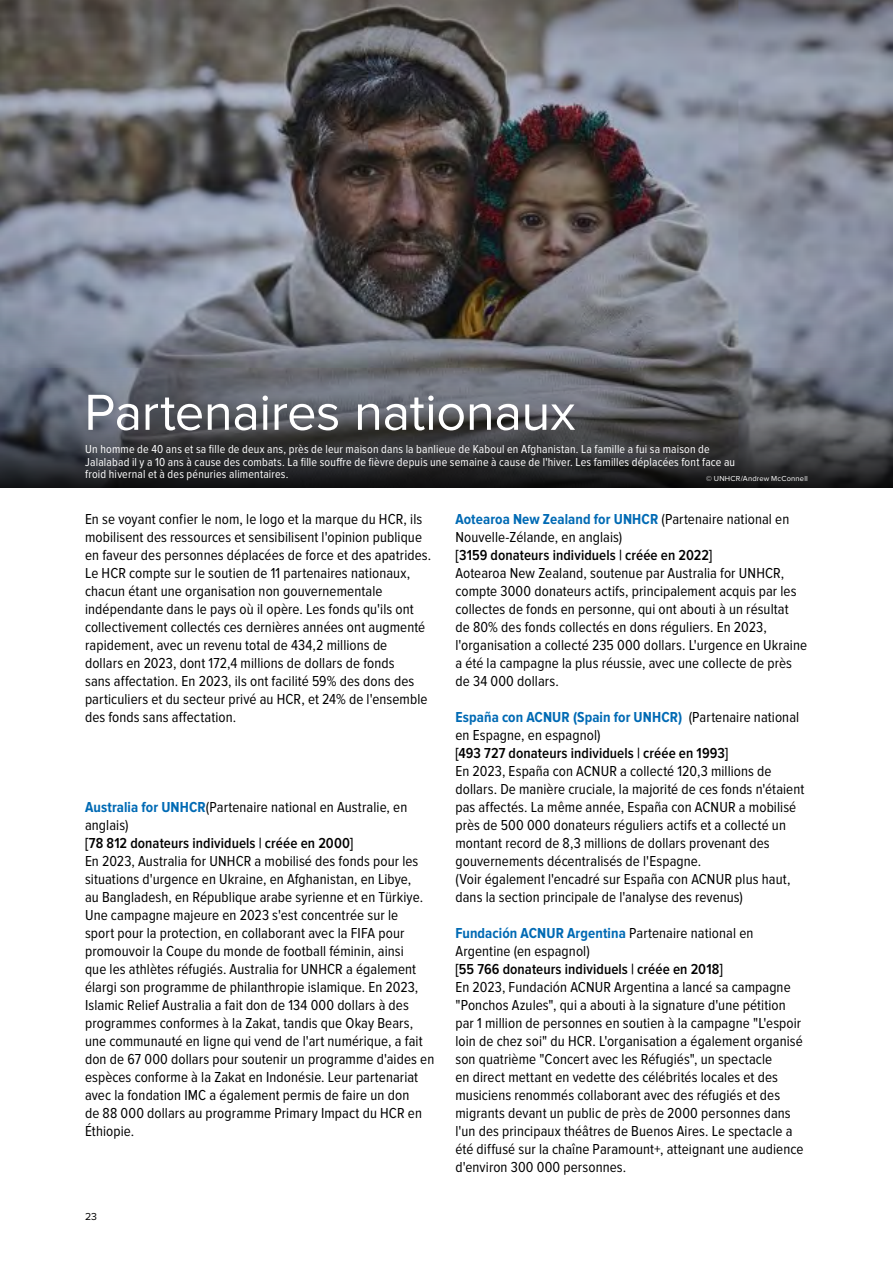
<style>
.page{position:relative;width:893px;height:1263px;background:#fff}
.page>*{position:absolute;margin:0;border:0;box-sizing:border-box;transform-origin:0 0}
.t1{font:52.5px "Proxima Nova";letter-spacing:-.01em;color:#fff}
.t2{font:15px/18px "Proxima Nova Cond";letter-spacing:.005em;color:#000}
.t3{font:600 15px "Proxima Nova Cond";letter-spacing:.005em;color:#000}
.t4{font:12px/12.8px "Proxima Nova Cond";letter-spacing:.015em;color:#fff}
.t5{font:10.5px "Proxima Nova";color:#000}
.t6{font:7.5px "Proxima Nova";letter-spacing:.025em;color:#fff}
.s1{font-weight:700;color:#006ab4}
</style>
<div class="page">
<img style="left:0;top:0;width:893px;height:256px">
<svg style="left:0;top:256px;width:893px;height:232px;background:#5d5f67"></svg>
<h1 class="t1" style="left:84px;top:388px;width:493px">Partenaires nationaux</h1>
<p class="t4" style="left:85px;top:443px;width:651px">Un homme de 40 ans et sa fille de deux ans, près de leur maison dans la banlieue de Kaboul en Afghanistan. La famille a fui sa maison de<br>Jalalabad il y a 10 ans à cause des combats. La fille souffre de fièvre depuis une semaine à cause de l'hiver. Les familles déplacées font face au froid hivernal et à des pénuries alimentaires.</p>
<p class="t2" style="left:85px;top:511px;width:348px">En se voyant confier le nom, le logo et la marque du HCR, ils mobilisent des ressources et sensibilisent l'opinion publique en faveur des personnes déplacées de force et des apatrides.<br>Le HCR compte sur le soutien de 11 partenaires nationaux, chacun étant une organisation non gouvernementale indépendante dans le pays où il opère. Les fonds qu'ils ont collectivement collectés ces dernières années ont augmenté rapidement, avec un revenu total de 434,2 millions de<br>dollars en 2023, dont 172,4 millions de dollars de fonds<br>sans affectation. En 2023, ils ont facilité 59% des dons des particuliers et du secteur privé au HCR, et 24% de l'ensemble des fonds sans affectation.</p>
<p class="t6" style="left:706px;top:475px;width:103px">© UNHCR/Andrew McConnell</p>
<p class="t2" style="left:455px;top:511px;width:335px"><span class="s1">Aotearoa New Zealand for UNHCR</span> (Partenaire national en<br>Nouvelle-Zélande, en anglais)</p>
<p class="t3" style="left:455px;top:547px;width:258px">[3159 donateurs individuels | créée en 2022]</p>
<p class="t2" style="left:455px;top:565px;width:353px">Aotearoa New Zealand, soutenue par Australia for UNHCR, compte 3000 donateurs actifs, principalement acquis par les collectes de fonds en personne, qui ont abouti à un résultat<br>de 80% des fonds collectés en dons réguliers. En 2023, l'organisation a collecté 235 000 dollars. L'urgence en Ukraine a été la campagne la plus réussie, avec une collecte de près de 34 000 dollars.</p>
<p class="t2" style="left:455px;top:709px;width:345px"><span class="s1">España con ACNUR (Spain for UNHCR)</span> (Partenaire national en Espagne, en espagnol)</p>
<p class="t3" style="left:455px;top:745px;width:274px">[493 727 donateurs individuels | créée en 1993]</p>
<p class="t2" style="left:455px;top:763px;width:350px">En 2023, España con ACNUR a collecté 120,3 millions de dollars. De manière cruciale, la majorité de ces fonds n'étaient pas affectés. La même année, España con ACNUR a mobilisé près de 500 000 donateurs réguliers actifs et a collecté un montant record de 8,3 millions de dollars provenant des gouvernements décentralisés de l'Espagne.<br>(Voir également l'encadré sur España con ACNUR plus haut, dans la section principale de l'analyse des revenus)</p>
<p class="t2" style="left:455px;top:925px;width:299px"><span class="s1">Fundación ACNUR Argentina</span> Partenaire national en<br>Argentine (en espagnol)</p>
<p class="t3" style="left:455px;top:961px;width:269px">[55 766 donateurs individuels | créée en 2018]</p>
<p class="t2" style="left:455px;top:979px;width:349px">En 2023, Fundación ACNUR Argentina a lancé sa campagne "Ponchos Azules", qui a abouti à la signature d'une pétition par 1 million de personnes en soutien à la campagne "L'espoir loin de chez soi" du HCR. L'organisation a également organisé son quatrième "Concert avec les Réfugiés", un spectacle<br>en direct mettant en vedette des célébrités locales et des musiciens renommés collaborant avec des réfugiés et des migrants devant un public de près de 2000 personnes dans l'un des principaux théâtres de Buenos Aires. Le spectacle a été diffusé sur la chaîne Paramount+, atteignant une audience d'environ 300 000 personnes.</p>
<p class="t2" style="left:85px;top:799px;width:324px"><span class="s1">Australia for UNHCR</span>(Partenaire national en Australie, en anglais)</p>
<p class="t3" style="left:85px;top:835px;width:270px">[78 812 donateurs individuels | créée en 2000]</p>
<p class="t2" style="left:85px;top:853px;width:351px">En 2023, Australia for UNHCR a mobilisé des fonds pour les situations d'urgence en Ukraine, en Afghanistan, en Libye,<br>au Bangladesh, en République arabe syrienne et en Türkiye.<br>Une campagne majeure en 2023 s'est concentrée sur le<br>sport pour la protection, en collaborant avec la FIFA pour promouvoir la Coupe du monde de football féminin, ainsi<br>que les athlètes réfugiés. Australia for UNHCR a également élargi son programme de philanthropie islamique. En 2023, Islamic Relief Australia a fait don de 134 000 dollars à des programmes conformes à la Zakat, tandis que Okay Bears, une communauté en ligne qui vend de l'art numérique, a fait don de 67 000 dollars pour soutenir un programme d'aides en espèces conforme à la Zakat en Indonésie. Leur partenariat avec la fondation IMC a également permis de faire un don<br>de 88 000 dollars au programme Primary Impact du HCR en Éthiopie.</p>
<p class="t5" style="left:85px;top:1212px;width:14px">23</p>
</div>
